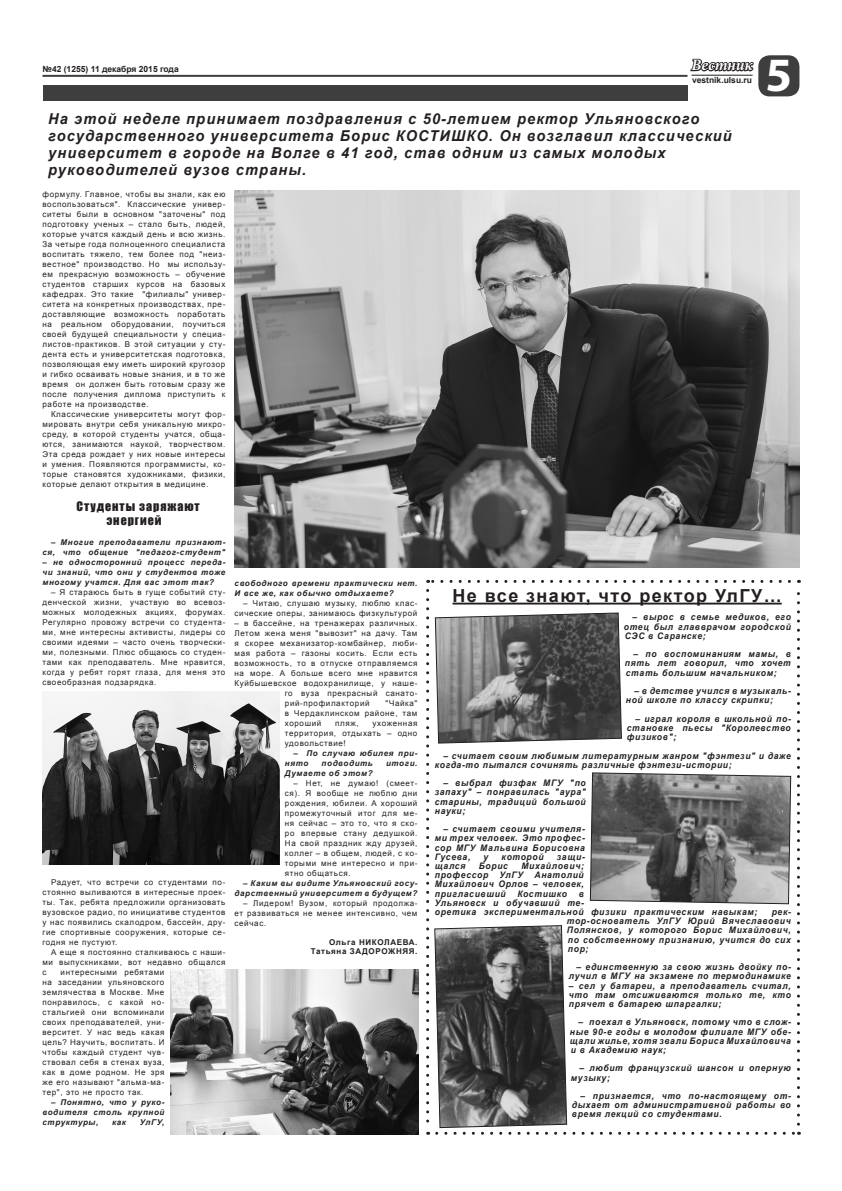
<style>
.page{position:relative;width:842px;height:1191px;background:#fff}
.page>*{position:absolute;margin:0;border:0;box-sizing:border-box;transform-origin:0 0}
.t1{font:700 48px "Myriad Pro";color:#fff}
.t2{font:700 18px "Arial";letter-spacing:.08em;color:#231f20}
.t3{font:italic 700 16px "Minion Pro";letter-spacing:-.005em;color:#fff}
.t4{font:italic 700 15px/17px "Arial";letter-spacing:.08em;color:#231f20}
.t5{font:12px/14.4px "Impact";letter-spacing:.08em;color:#231f20}
.t6{font:italic 700 9px/9.2px "Arial";letter-spacing:.08em;color:#231f20;text-align:justify;scale:.95 1}
.t7{font:700 8.5px "Arial";color:#231f20}
.t8{font:8px/10px "Arial";letter-spacing:.08em;color:#231f20;text-align:justify}
.t9{font:italic 700 8px/10px "Arial";letter-spacing:.08em;color:#231f20;text-align:right}
.t10{font:700 8px/9.6px "Arial";letter-spacing:.08em;color:#231f20;text-align:right}
.s1{font-style:italic}
</style>
<div class="page">
<div style="left:758px;top:55px;width:41px;height:41px;background:#3e3e3f;border-radius:11px"></div>
<hr style="left:43px;top:75px;width:644px;height:2px;background:#3e3e3f">
<div style="left:43px;top:85px;width:644px;height:16px;background:#3e3e3f"></div>
<hr style="left:691px;top:75px;width:62px;height:1px;background:#231f20">
<svg style="left:690px;top:58px;width:64px;height:14px"></svg>
<img style="left:170px;top:969px;width:249px;height:165px">
<img style="left:43px;top:692px;width:236px;height:173px">
<img style="left:235px;top:191px;width:564px;height:376px">
<svg style="left:426px;top:580px;width:374px;height:554px"></svg>
<p class="t7" style="left:43px;top:63px;width:138px">№42 (1255) 11 декабря 2015 года</p>
<h3 class="t3" style="left:691px;top:54px;width:63px">Вестник</h3>
<p class="t7" style="left:692px;top:74px;width:61px">vestnik.ulsu.ru</p>
<p class="t4" style="left:48px;top:111px;width:685px">На этой неделе принимает поздравления с 50-летием ректор Ульяновского государственного университета Борис КОСТИШКО. Он возглавил классический университет в городе на Волге в 41 год, став одним из самых молодых руководителей вузов страны.</p>
<h1 class="t1" style="left:765px;top:44px;width:28px">5</h1>
<p class="t8" style="left:43px;top:189px;width:184px">формулу. Главное, чтобы вы знали, как ею воспользоваться". Классические универ&shy;ситеты были в основном "заточены" под подготовку ученых <span class="s1">–</span> стало быть, людей, которые учатся каждый день и всю жизнь.<br>За четыре года полноценного специалиста воспитать тяжело, тем более под "неиз&shy;вестное" производство. Но мы использу&shy;ем прекрасную возможность – обучение студентов старших курсов на базовых кафедрах. Это такие "филиалы" универ&shy;ситета на конкретных производствах, пре&shy;доставляющие возможность поработать на реальном оборудовании, поучиться своей будущей специальности у специа&shy;листов-практиков. В этой ситуации у сту&shy;дента есть и университетская подготовка, позволяющая ему иметь широкий кругозор и гибко осваивать новые знания, и в то же время он должен быть готовым сразу же после получения диплома приступить к работе на производстве.</p>
<p class="t8" style="left:43px;top:409px;width:184px;text-indent:9px">Классические университеты могут фор&shy;мировать внутри себя уникальную микро&shy;среду, в которой студенты учатся, обща&shy;ются, занимаются наукой, творчеством.<br>Эта среда рождает у них новые интересы и умения. Появляются программисты, ко&shy;торые становятся художниками, физики, которые делают открытия в медицине.</p>
<h3 class="t5" style="left:106px;top:498px;width:95px;text-indent:-30px">Студенты заряжают энергией</h3>
<p class="t9" style="left:43px;top:537px;width:184px">– Многие преподаватели признают&shy;ся, что общение "педагог-студент"</p>
<p class="t9" style="left:43px;top:557px;width:184px;text-align:justify">– не односторонний процесс переда&shy;чи знаний, что они у студентов тоже многому учатся. Для вас этот так?</p>
<p class="t8" style="left:43px;top:587px;width:184px;text-indent:9px">– Я стараюсь быть в гуще событий сту&shy;денческой жизни, участвую во всевоз&shy;можных молодежных акциях, форумах.<br>Регулярно провожу встречи со студента&shy;ми, мне интересны активисты, лидеры со своими идеями – часто очень творчески&shy;ми, полезными. Плюс общаюсь со студен&shy;тами как преподаватель. Мне нравится, когда у ребят горят глаза, для меня это своеобразная подзарядка.</p>
<p class="t8" style="left:43px;top:877px;width:184px;text-indent:9px">Радует, что встречи со студентами по&shy;стоянно выливаются в интересные проек&shy;ты. Так, ребята предложили организовать вузовское радио, по инициативе студентов у нас появились скалодром, бассейн, дру&shy;гие спортивные сооружения, которые се&shy;годня не пустуют.</p>
<p class="t8" style="left:43px;top:947px;width:184px;text-indent:9px">А еще я постоянно сталкиваюсь с наши&shy;ми выпускниками, вот недавно общался с</p>
<p class="t8" style="left:43px;top:967px;width:123px;text-indent:18px">интересными ребятами на заседании ульяновского землячества в Москве. Мне понравилось, с какой но&shy;стальгией они вспоминали своих преподавателей, уни&shy;верситет. У нас ведь какая цель? Научить, воспитать. И чтобы каждый студент чув&shy;ствовал себя в стенах вуза, как в доме родном. Не зря же его называют "альма-ма&shy;тер", это не просто так.</p>
<p class="t9" style="left:43px;top:1097px;width:123px;text-align:justify;text-indent:9px">– Понятно, что у руко&shy;водителя столь крупной структуры,</p>
<p class="t9" style="left:112px;top:1117px;width:15px">как</p>
<p class="t9" style="left:140px;top:1117px;width:26px">УлГУ,</p>
<p class="t9" style="left:235px;top:578px;width:184px;text-align:left">свободного времени практически нет.<br>И все же, как обычно отдыхаете?</p>
<p class="t8" style="left:235px;top:598px;width:184px;text-align:right">– Читаю, слушаю музыку, люблю клас&shy;сические оперы, занимаюсь физкультурой</p>
<p class="t8" style="left:235px;top:618px;width:184px">– в бассейне, на тренажерах различных.</p>
<p class="t8" style="left:235px;top:628px;width:184px">Летом жена меня "вывозит" на дачу. Там</p>
<p class="t8" style="left:235px;top:638px;width:184px">я скорее механизатор-комбайнер, люби-</p>
<p class="t8" style="left:235px;top:648px;width:184px">мая работа – газоны косить. Если есть</p>
<p class="t8" style="left:235px;top:658px;width:184px">возможность, то в отпуске отправляемся</p>
<p class="t8" style="left:235px;top:668px;width:184px">на море. А больше всего мне нравится</p>
<p class="t8" style="left:235px;top:678px;width:184px">Куйбышевское водохранилище, у наше-</p>
<p class="t8" style="left:285px;top:688px;width:134px">го вуза прекрасный санато-</p>
<p class="t8" style="left:285px;top:698px;width:86px">рий-профилакторий</p>
<p class="t8" style="left:285px;top:698px;width:134px;text-indent:101px">"Чайка" в Чердаклинском районе, там хороший</p>
<p class="t8" style="left:285px;top:718px;width:134px;text-indent:88px">ухоженная территория, отдыхать – одно удовольствие!</p>
<p class="t9" style="left:285px;top:748px;width:134px;text-align:left;text-indent:9px">– По случаю юбилея при&shy;нято</p>
<p class="t8" style="left:335px;top:718px;width:25px">пляж,</p>
<p class="t9" style="left:322px;top:758px;width:53px">подводить</p>
<p class="t9" style="left:386px;top:758px;width:33px">итоги.</p>
<p class="t9" style="left:285px;top:768px;width:89px">Думаете об этом?</p>
<p class="t8" style="left:285px;top:778px;width:134px;text-indent:9px">– Нет, не думаю! (смеет&shy;ся). Я вообще не люблю дни рождения, юбилеи. А хороший промежуточный итог для ме&shy;ня сейчас – это то, что я ско&shy;ро впервые стану дедушкой.<br>На свой праздник жду друзей, коллег – в общем, людей, с ко&shy;торыми мне интересно и при&shy;ятно общаться.</p>
<p class="t9" style="left:235px;top:878px;width:184px">– Каким вы видите Ульяновский госу&shy;дарственный университет в будущем?</p>
<p class="t8" style="left:235px;top:898px;width:184px;text-indent:9px">– Лидером! Вузом, который продолжа&shy;ет развиваться не менее интенсивно, чем сейчас.</p>
<p class="t10" style="left:311px;top:937px;width:108px">Ольга НИКОЛАЕВА.<br>Татьяна ЗАДОРОЖНЯЯ.</p>
<h2 class="t2" style="left:452px;top:583px;width:331px">Не все знают, что ректор УлГУ…</h2>
<p class="t6" style="left:624px;top:613px;width:177px;text-indent:9px">– вырос в семье медиков, его отец был главврачом городской СЭС в Саранске;</p>
<p class="t6" style="left:625px;top:650px;width:176px;text-indent:9px">– по воспоминаниям мамы, в пять лет говорил, что хочет стать большим начальником;</p>
<p class="t6" style="left:626px;top:686px;width:175px;text-indent:9px">– в детстве учился в музыкаль&shy;ной школе по классу скрипки;</p>
<p class="t6" style="left:627px;top:714px;width:174px;text-indent:9px">– играл короля в школьной по&shy;становке пьесы "Королевство физиков";</p>
<p class="t6" style="left:435px;top:751px;width:376px;text-indent:9px">– считает своим любимым литературным жанром "фэнтези" и даже когда-то пытался сочинять различные фэнтези-истории;</p>
<p class="t6" style="left:435px;top:778px;width:160px;text-indent:9px">– выбрал физфак МГУ "по запаху" – понравилась "аура" старины, традиций большой науки;</p>
<p class="t6" style="left:435px;top:824px;width:159px;text-indent:8px">– считает своими учителя&shy;ми трех человек. Это профес&shy;сор МГУ Мальвина Борисовна Гусева,</p>
<p class="t6" style="left:484px;top:852px;width:7px">у</p>
<p class="t6" style="left:502px;top:852px;width:46px">которой</p>
<p class="t6" style="left:557px;top:852px;width:31px">защи-</p>
<p class="t6" style="left:435px;top:861px;width:158px;text-indent:87px">Михайлович; профессор УлГУ Анатолий Михайлович Орлов – человек, пригласивший</p>
<p class="t6" style="left:435px;top:861px;width:34px">щался</p>
<p class="t6" style="left:479px;top:861px;width:32px">Борис</p>
<p class="t6" style="left:517px;top:889px;width:54px">Костишко</p>
<p class="t6" style="left:435px;top:889px;width:341px;text-align:left;text-indent:144px">в<br>Ульяновск и обучавший те-<br>оретика экспериментальной физики практическим навыкам;</p>
<p class="t6" style="left:567px;top:907px;width:237px;text-indent:205px">рек&shy;тор-основатель УлГУ Юрий Вячеславович Полянсков, у которого Борис Михайлович, по собственному признанию, учится до сих пор;</p>
<p class="t6" style="left:569px;top:962px;width:235px;text-align:right">– единственную за свою жизнь двойку по&shy;лучил в МГУ на экзамене по термодинамике</p>
<p class="t6" style="left:569px;top:981px;width:235px">– сел у батареи, а преподаватель считал, что там отсиживаются только те, кто прячет в батарею шпаргалки;</p>
<p class="t6" style="left:570px;top:1018px;width:234px;text-indent:9px">– поехал в Ульяновск, потому что в слож&shy;ные 90-е годы в молодом филиале МГУ обе&shy;щали жилье, хотя звали Бориса Михайловича и в Академию наук;</p>
<p class="t6" style="left:571px;top:1064px;width:233px;text-indent:9px">– любит французский шансон и оперную музыку;</p>
<p class="t6" style="left:572px;top:1091px;width:232px;text-indent:9px">– признается, что по-настоящему от&shy;дыхает от административной работы во время лекций со студентами.</p>
</div>
